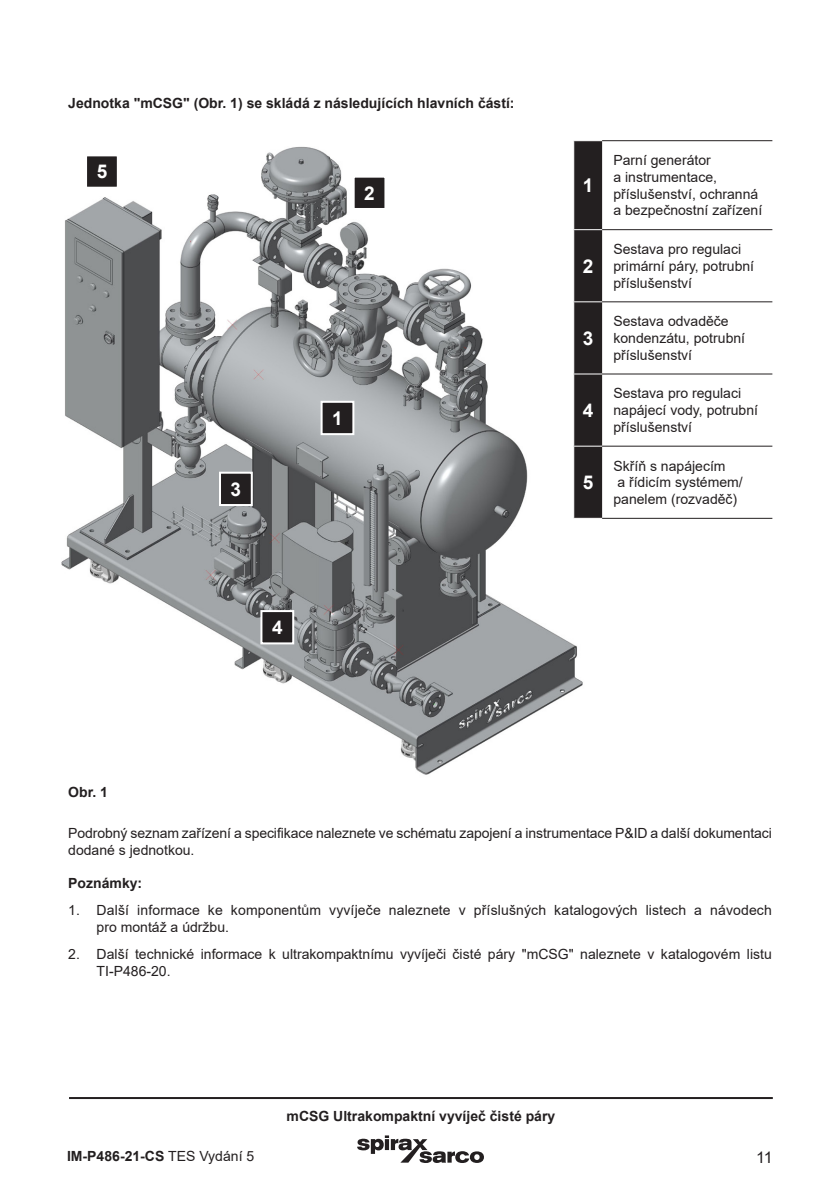
<style>
.page{position:relative;width:840px;height:1191px;background:#fff}
.page>*{position:absolute;margin:0;border:0;box-sizing:border-box;transform-origin:0 0}
.Subhead_1{font:700 19px "Arial";color:#fff}
.t1{font:16px "Arial";color:#231f20}
.Subhead_1-2{font:14px/16.8px "Arial";color:#231f20}
.Subhead_1-3{font:700 14px "Arial";color:#231f20}
.s1{font-weight:400}
</style>
<div class="page">
<svg style="left:357px;top:1135px;width:126px;height:28px"></svg>
<hr style="left:69px;top:1097px;width:703px;height:2px;background:#231f20">
<img style="left:61px;top:141px;width:563px;height:634px">
<svg style="left:573px;top:140px;width:28px;height:379px"></svg>
<hr style="left:601px;top:140px;width:171px;height:1px;background:#231f20">
<hr style="left:601px;top:229px;width:171px;height:1px;background:#231f20">
<hr style="left:601px;top:301px;width:171px;height:1px;background:#231f20">
<hr style="left:601px;top:373px;width:171px;height:1px;background:#231f20">
<hr style="left:601px;top:446px;width:171px;height:1px;background:#231f20">
<hr style="left:601px;top:518px;width:171px;height:1px;background:#231f20">
<div style="left:321px;top:402px;width:32px;height:32px;background:#231f20"></div>
<div style="left:320px;top:401px;width:34px;height:34px;border:2px solid #fff"></div>
<div style="left:353px;top:177px;width:32px;height:32px;background:#231f20"></div>
<div style="left:352px;top:176px;width:34px;height:34px;border:2px solid #fff"></div>
<div style="left:220px;top:473px;width:32px;height:32px;background:#231f20"></div>
<div style="left:219px;top:472px;width:34px;height:34px;border:2px solid #fff"></div>
<div style="left:261px;top:611px;width:32px;height:32px;background:#231f20"></div>
<div style="left:260px;top:610px;width:34px;height:34px;border:2px solid #fff"></div>
<div style="left:86px;top:155px;width:32px;height:33px;background:#231f20"></div>
<div style="left:85px;top:154px;width:34px;height:35px;border:2px solid #fff"></div>
<p class="Subhead_1-3" style="left:68px;top:93px;width:447px">Jednotka "mCSG" (Obr. 1) se skládá z následujících hlavních částí:</p>
<p class="Subhead_1" style="left:97px;top:158px;width:12px">5</p>
<p class="Subhead_1-3" style="left:68px;top:782px;width:41px">Obr. 1</p>
<p class="Subhead_1" style="left:364px;top:180px;width:12px">2</p>
<p class="Subhead_1" style="left:230px;top:476px;width:12px">3</p>
<p class="Subhead_1" style="left:272px;top:614px;width:12px">4</p>
<p class="Subhead_1" style="left:332px;top:405px;width:12px">1</p>
<p class="Subhead_1" style="left:582px;top:172px;width:12px">1</p>
<p class="Subhead_1" style="left:582px;top:253px;width:12px">2</p>
<p class="Subhead_1" style="left:582px;top:325px;width:12px">3</p>
<p class="Subhead_1" style="left:582px;top:397px;width:12px">4</p>
<p class="Subhead_1" style="left:582px;top:469px;width:12px">5</p>
<p class="Subhead_1-2" style="left:613px;top:152px;width:150px">Parní generátor<br>a instrumentace, příslušenství, ochranná a bezpečnostní zařízení</p>
<p class="Subhead_1-2" style="left:613px;top:241px;width:142px">Sestava pro regulaci primární páry, potrubní příslušenství</p>
<p class="Subhead_1-2" style="left:613px;top:313px;width:133px">Sestava odvaděče kondenzátu, potrubní příslušenství</p>
<p class="Subhead_1-2" style="left:613px;top:385px;width:146px">Sestava pro regulaci napájecí vody, potrubní příslušenství</p>
<p class="Subhead_1-2" style="left:613px;top:457px;width:131px">Skříň s napájecím<br>a řídicím systémem/ panelem (rozvaděč)</p>
<p class="Subhead_1-2" style="left:68px;top:824px;width:704px">Podrobný seznam zařízení a specifikace naleznete ve schématu zapojení a instrumentace P&amp;ID a další dokumentaci dodané s jednotkou.</p>
<p class="Subhead_1-3" style="left:68px;top:873px;width:75px">Poznámky:</p>
<p class="Subhead_1-2" style="left:68px;top:901px;width:13px">1.</p>
<p class="Subhead_1-2" style="left:97px;top:901px;width:676px">Další informace ke komponentům vyvíječe naleznete v příslušných katalogových listech a návodech pro montáž a údržbu.</p>
<p class="Subhead_1-2" style="left:68px;top:945px;width:13px">2.</p>
<p class="Subhead_1-2" style="left:97px;top:945px;width:676px">Další technické informace k ultrakompaktnímu vyvíječi čisté páry "mCSG" naleznete v katalogovém listu<br>TI-P486-20.</p>
<p class="Subhead_1-3" style="left:286px;top:1106px;width:270px">mCSG Ultrakompaktní vyvíječ čisté páry</p>
<p class="Subhead_1-3" style="left:67px;top:1146px;width:188px">IM-P486-21-CS <span class="s1">TES Vydání 5</span></p>
<p class="t1" style="left:755px;top:1146px;width:18px">11</p>
</div>
